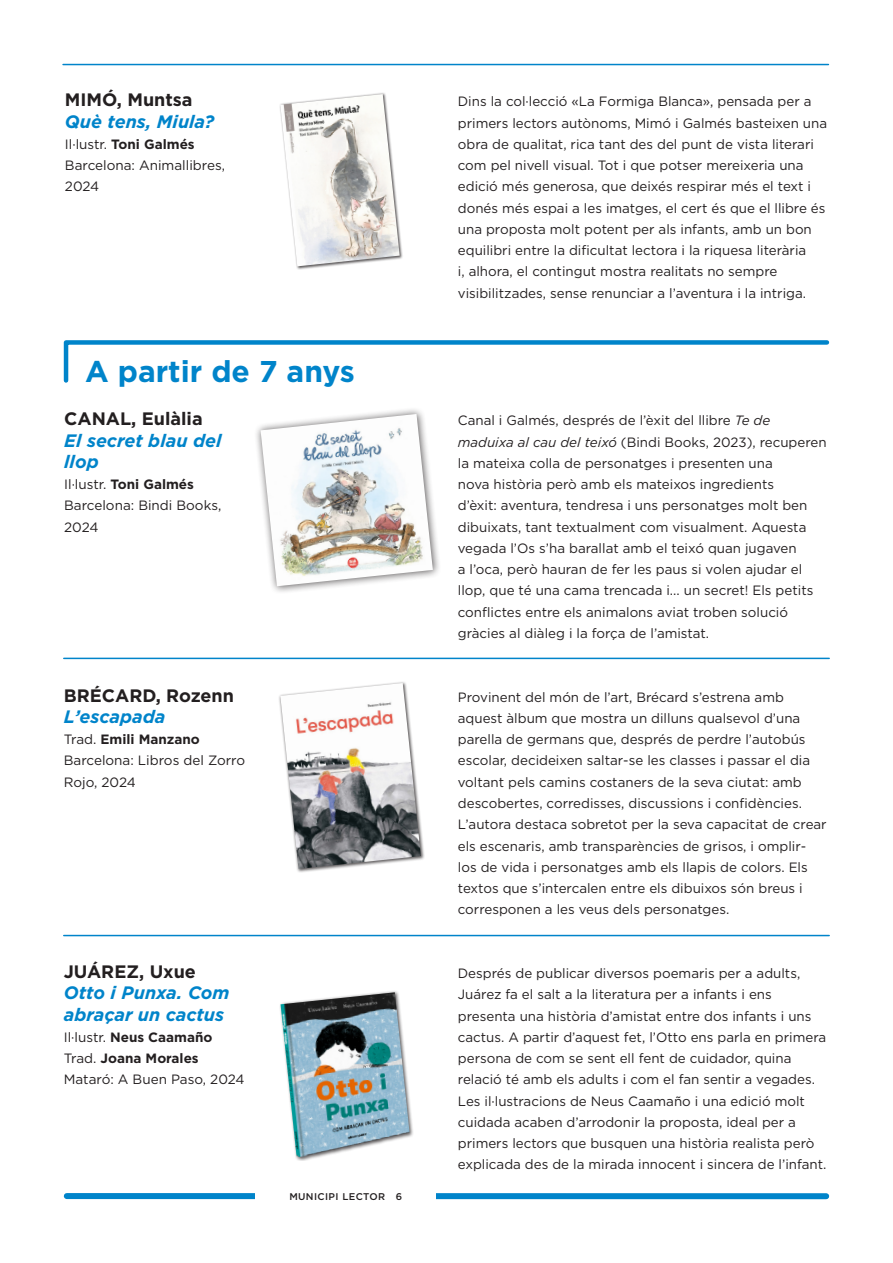
<style>
.page{position:relative;width:893px;height:1263px;background:#fff}
.page>*{position:absolute;margin:0;border:0;box-sizing:border-box;transform-origin:0 0}
.t1{font:700 30px "Gotham";color:#0084ca}
.autor{font:700 18px "Gotham";color:#231f20}
.titol{font:italic 700 18px/21.3px "Gotham";color:#0084ca}
.autor-2{font:italic 700 18px/21.3px "Gotham";color:#0084ca}
.text2{font:13.5px/21.3px "Gotham";color:#231f20}
.titol-2{font:13.5px/21.3px "Gotham";color:#231f20}
.titol-3{font:700 13.5px "Gotham";color:#231f20}
.autor-3{font:700 13.5px "Gotham";color:#231f20}
.t2{font:500 9.75px "Gotham";letter-spacing:.04em;color:#231f20}
.s1{font-weight:700}
.s2{font-weight:400}
.s3{font-style:italic}
</style>
<div class="page">
<hr style="left:64px;top:658px;width:765px;height:1px;background:#0084ca">
<hr style="left:64px;top:935px;width:765px;height:1px;background:#0084ca">
<div style="left:67px;top:1193px;width:759px;height:6px;background:#0084ca"></div>
<div style="left:256px;top:1192px;width:180px;height:8px;background:#fff"></div>
<svg style="left:63px;top:340px;width:767px;height:43px"></svg>
<div style="left:279px;top:681px;width:146px;height:192px;background:#231f20;opacity:.75"></div>
<img style="left:280px;top:683px;width:141px;height:186px">
<div style="left:279px;top:990px;width:135px;height:171px;background:#231f20;opacity:.75"></div>
<img style="left:281px;top:992px;width:130px;height:165px">
<div style="left:279px;top:93px;width:124px;height:177px;background:#231f20;opacity:.75"></div>
<img style="left:280px;top:94px;width:120px;height:172px">
<hr style="left:63px;top:64px;width:765px;height:1px;background:#0084ca">
<div style="left:254px;top:407px;width:188px;height:188px;background:#231f20;opacity:.75"></div>
<img style="left:261px;top:414px;width:172px;height:172px">
<p class="autor" style="left:65px;top:88px;width:129px">MIMÓ, Muntsa</p>
<p class="titol" style="left:65px;top:110px;width:151px">Què tens, Miula?</p>
<p class="titol-2" style="left:65px;top:133px;width:162px">Il·lustr. <span class="s1">Toni Galmés<br></span>Barcelona: Animallibres,<br>2024</p>
<p class="t1" style="left:85px;top:351px;width:271px">A partir de 7 anys</p>
<p class="autor" style="left:64px;top:407px;width:140px">CANAL, Eulàlia</p>
<p class="titol" style="left:64px;top:429px;width:159px">El secret blau del llop</p>
<p class="titol-3" style="left:64px;top:475px;width:131px"><span class="s2">Il·lustr.</span> Toni Galmés</p>
<p class="titol-2" style="left:64px;top:495px;width:159px">Barcelona: Bindi Books,<br>2024</p>
<p class="autor" style="left:64px;top:683px;width:172px">BRÉCARD, Rozenn</p>
<p class="titol" style="left:64px;top:706px;width:103px">L’escapada</p>
<p class="titol-2" style="left:64px;top:728px;width:183px">Trad. <span class="s1">Emili Manzano<br></span>Barcelona: Libros del Zorro<br>Rojo, 2024</p>
<p class="autor" style="left:64px;top:960px;width:134px">JUÁREZ, Uxue</p>
<p class="autor-2" style="left:64px;top:982px;width:167px">Otto i Punxa. Com abraçar un cactus</p>
<p class="autor-3" style="left:64px;top:1028px;width:150px"><span class="s2">Il·lustr.</span> Neus Caamaño</p>
<p class="titol-3" style="left:64px;top:1049px;width:136px"><span class="s2">Trad.</span> Joana Morales</p>
<p class="titol-2" style="left:64px;top:1069px;width:182px">Mataró: A Buen Paso, 2024</p>
<p class="t2" style="left:289px;top:1190px;width:114px">MUNICIPI LECTOR 6</p>
<p class="text2" style="left:458px;top:91px;width:371px">Dins la col·lecció «La Formiga Blanca», pensada per a primers lectors autònoms, Mimó i Galmés basteixen una obra de qualitat, rica tant des del punt de vista literari com pel nivell visual. Tot i que potser mereixeria una edició més generosa, que deixés respirar més el text i donés més espai a les imatges, el cert és que el llibre és una proposta molt potent per als infants, amb un bon equilibri entre la dificultat lectora i la riquesa literària<br>i, alhora, el contingut mostra realitats no sempre visibilitzades, sense renunciar a l’aventura i la intriga.</p>
<p class="text2" style="left:458px;top:409px;width:370px">Canal i Galmés, després de l’èxit del llibre <span class="s3">Te de maduixa al cau del teixó</span> (Bindi Books, 2023), recuperen la mateixa colla de personatges i presenten una<br>nova història però amb els mateixos ingredients<br>d’èxit: aventura, tendresa i uns personatges molt ben dibuixats, tant textualment com visualment. Aquesta vegada l’Os s’ha barallat amb el teixó quan jugaven<br>a l’oca, però hauran de fer les paus si volen ajudar el llop, que té una cama trencada i... un secret! Els petits conflictes entre els animalons aviat troben solució gràcies al diàleg i la força de l’amistat.</p>
<p class="text2" style="left:458px;top:686px;width:370px">Provinent del món de l’art, Brécard s’estrena amb aquest àlbum que mostra un dilluns qualsevol d’una parella de germans que, després de perdre l’autobús escolar, decideixen saltar-se les classes i passar el dia voltant pels camins costaners de la seva ciutat: amb descobertes, corredisses, discussions i confidències.<br>L’autora destaca sobretot per la seva capacitat de crear els escenaris, amb transparències de grisos, i omplir&shy;los de vida i personatges amb els llapis de colors. Els textos que s’intercalen entre els dibuixos són breus i corresponen a les veus dels personatges.</p>
<p class="text2" style="left:458px;top:962px;width:370px">Després de publicar diversos poemaris per a adults, Juárez fa el salt a la literatura per a infants i ens presenta una història d’amistat entre dos infants i uns cactus. A partir d’aquest fet, l’Otto ens parla en primera persona de com se sent ell fent de cuidador, quina relació té amb els adults i com el fan sentir a vegades.<br>Les il·lustracions de Neus Caamaño i una edició molt cuidada acaben d’arrodonir la proposta, ideal per a primers lectors que busquen una història realista però explicada des de la mirada innocent i sincera de l’infant.</p>
</div>
